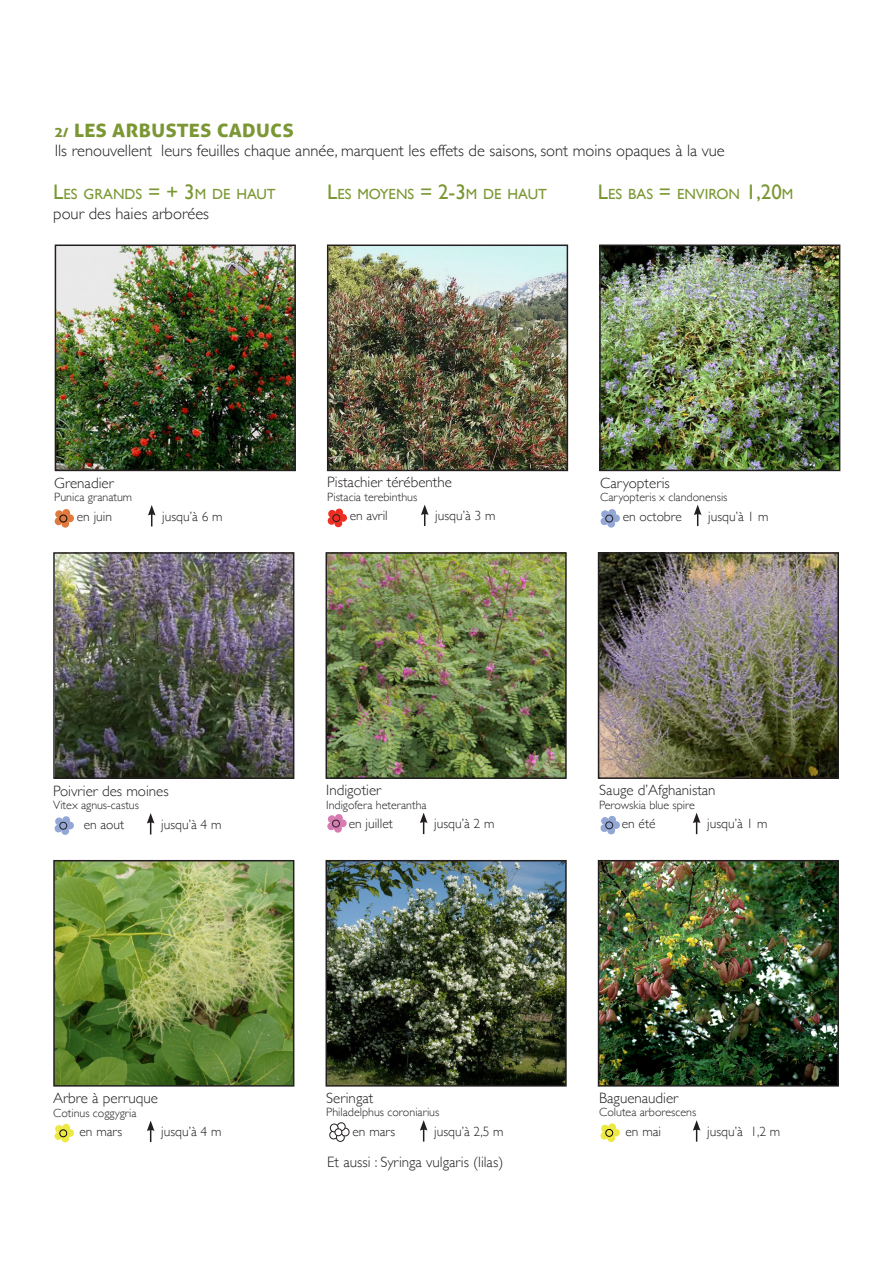
<style>
.page{position:relative;width:893px;height:1263px;background:#fff}
.page>*{position:absolute;margin:0;border:0;box-sizing:border-box;transform-origin:0 0}
.t1{font:700 24px "Aller";color:#7b9733}
.t2{font:300 16.5px "Gill Sans";color:#231f20}
.t3{font:300 15px "Gill Sans";color:#231f20}
.t4{font:14.7px "Gill Sans";color:#7b9733}
.t5{font:300 13.5px "Gill Sans";color:#231f20}
.t6{font:300 12px "Gill Sans";color:#231f20}
.s1{font-size:16.5px}
.s2{font-size:21px}
</style>
<div class="page">
<svg style="left:148px;top:505px;width:8px;height:21px"></svg>
<div style="left:54px;top:517px;width:9px;height:8px;background:#e1793d;border-radius:4px"></div>
<svg style="left:61px;top:519px;width:9px;height:9px"></svg>
<div style="left:66px;top:514px;width:8px;height:8px;background:#e1793d;border-radius:4px"></div>
<div style="left:62px;top:509px;width:8px;height:8px;background:#e1793d;border-radius:4px"></div>
<div style="left:55px;top:510px;width:8px;height:8px;background:#e1793d;border-radius:4px"></div>
<div style="left:60px;top:515px;width:7px;height:7px;background:#e1793d;border-radius:3px"></div>
<div style="left:59px;top:515px;width:8px;height:7px;border:1px solid #060808;border-radius:3px"></div>
<img style="left:329px;top:863px;width:235px;height:220px">
<div style="left:326px;top:860px;width:241px;height:226px;border:2px solid #231f20"></div>
<img style="left:56px;top:863px;width:235px;height:220px">
<div style="left:53px;top:860px;width:241px;height:226px;border:2px solid #231f20"></div>
<img style="left:601px;top:863px;width:235px;height:220px">
<div style="left:598px;top:860px;width:241px;height:226px;border:2px solid #231f20"></div>
<img style="left:330px;top:247px;width:235px;height:221px">
<div style="left:327px;top:244px;width:241px;height:227px;border:2px solid #231f20"></div>
<img style="left:58px;top:247px;width:235px;height:221px">
<div style="left:55px;top:244px;width:241px;height:227px;border:2px solid #231f20"></div>
<img style="left:602px;top:247px;width:235px;height:221px">
<div style="left:599px;top:244px;width:241px;height:227px;border:2px solid #231f20"></div>
<img style="left:329px;top:555px;width:235px;height:221px">
<div style="left:326px;top:552px;width:241px;height:227px;border:2px solid #231f20"></div>
<img style="left:56px;top:555px;width:235px;height:221px">
<div style="left:53px;top:552px;width:241px;height:227px;border:2px solid #231f20"></div>
<img style="left:601px;top:555px;width:235px;height:221px">
<div style="left:598px;top:552px;width:241px;height:227px;border:2px solid #231f20"></div>
<svg style="left:147px;top:813px;width:7px;height:21px"></svg>
<svg style="left:54px;top:824px;width:9px;height:9px"></svg>
<div style="left:61px;top:827px;width:8px;height:8px;background:#92a7d5;border-radius:4px"></div>
<div style="left:66px;top:821px;width:8px;height:9px;background:#92a7d5;border-radius:4px"></div>
<div style="left:62px;top:816px;width:8px;height:8px;background:#92a7d5;border-radius:4px"></div>
<div style="left:55px;top:817px;width:8px;height:9px;background:#92a7d5;border-radius:4px"></div>
<div style="left:59px;top:822px;width:8px;height:7px;background:#92a7d5;border-radius:3px"></div>
<div style="left:59px;top:822px;width:8px;height:8px;border:1px solid #231f20;border-radius:3px"></div>
<svg style="left:147px;top:1120px;width:7px;height:22px"></svg>
<div style="left:54px;top:1132px;width:9px;height:8px;background:#ede942;border-radius:4px"></div>
<svg style="left:61px;top:1134px;width:8px;height:9px"></svg>
<svg style="left:66px;top:1129px;width:8px;height:8px"></svg>
<div style="left:62px;top:1123px;width:8px;height:9px;background:#ede942;border-radius:4px"></div>
<div style="left:55px;top:1125px;width:8px;height:8px;background:#ede942;border-radius:4px"></div>
<div style="left:59px;top:1129px;width:8px;height:8px;background:#ede942;border-radius:3px"></div>
<div style="left:59px;top:1129px;width:8px;height:8px;border:1px solid #060808;border-radius:3px"></div>
<svg style="left:421px;top:505px;width:8px;height:21px"></svg>
<div style="left:327px;top:517px;width:9px;height:8px;background:#ee2e22;border-radius:4px"></div>
<div style="left:334px;top:519px;width:9px;height:8px;background:#ee2e22;border-radius:4px"></div>
<div style="left:339px;top:514px;width:8px;height:8px;background:#ee2e22;border-radius:4px"></div>
<div style="left:335px;top:508px;width:8px;height:9px;background:#ee2e22;border-radius:4px"></div>
<svg style="left:328px;top:509px;width:8px;height:9px"></svg>
<div style="left:333px;top:514px;width:7px;height:8px;background:#ee2e22;border-radius:3px"></div>
<div style="left:332px;top:514px;width:8px;height:8px;border:1px solid #231f20;border-radius:3px"></div>
<svg style="left:420px;top:813px;width:7px;height:21px"></svg>
<svg style="left:420px;top:1120px;width:7px;height:21px"></svg>
<svg style="left:694px;top:505px;width:7px;height:21px"></svg>
<svg style="left:693px;top:813px;width:7px;height:21px"></svg>
<svg style="left:693px;top:1120px;width:7px;height:22px"></svg>
<svg style="left:600px;top:1131px;width:9px;height:9px"></svg>
<div style="left:607px;top:1134px;width:8px;height:8px;background:#ede942;border-radius:4px"></div>
<div style="left:612px;top:1128px;width:8px;height:9px;background:#ede942;border-radius:4px"></div>
<div style="left:608px;top:1123px;width:8px;height:8px;background:#ede942;border-radius:4px"></div>
<div style="left:601px;top:1124px;width:8px;height:9px;background:#ede942;border-radius:4px"></div>
<div style="left:605px;top:1129px;width:8px;height:8px;background:#ede942;border-radius:3px"></div>
<div style="left:605px;top:1129px;width:8px;height:8px;border:1px solid #060808;border-radius:3px"></div>
<div style="left:600px;top:517px;width:9px;height:8px;background:#92a7d5;border-radius:4px"></div>
<svg style="left:607px;top:519px;width:8px;height:9px"></svg>
<div style="left:612px;top:514px;width:8px;height:8px;background:#92a7d5;border-radius:4px"></div>
<div style="left:608px;top:509px;width:8px;height:8px;background:#92a7d5;border-radius:4px"></div>
<div style="left:601px;top:510px;width:8px;height:8px;background:#92a7d5;border-radius:4px"></div>
<div style="left:605px;top:515px;width:8px;height:7px;background:#92a7d5;border-radius:3px"></div>
<div style="left:605px;top:515px;width:8px;height:7px;border:1px solid #231f20;border-radius:3px"></div>
<div style="left:600px;top:824px;width:9px;height:8px;background:#92a7d5;border-radius:4px"></div>
<svg style="left:607px;top:826px;width:8px;height:9px"></svg>
<div style="left:612px;top:821px;width:8px;height:8px;background:#92a7d5;border-radius:4px"></div>
<div style="left:608px;top:815px;width:8px;height:9px;background:#92a7d5;border-radius:4px"></div>
<div style="left:601px;top:817px;width:8px;height:8px;background:#92a7d5;border-radius:4px"></div>
<div style="left:605px;top:821px;width:8px;height:8px;background:#92a7d5;border-radius:3px"></div>
<div style="left:605px;top:821px;width:8px;height:8px;border:1px solid #231f20;border-radius:3px"></div>
<div style="left:327px;top:822px;width:8px;height:8px;background:#d67cb3;border-radius:4px"></div>
<svg style="left:334px;top:824px;width:8px;height:9px"></svg>
<div style="left:339px;top:819px;width:8px;height:8px;background:#d67cb3;border-radius:4px"></div>
<div style="left:335px;top:814px;width:8px;height:8px;background:#d67cb3;border-radius:4px"></div>
<div style="left:328px;top:815px;width:8px;height:8px;background:#d67cb3;border-radius:4px"></div>
<div style="left:332px;top:820px;width:8px;height:7px;background:#d67cb3;border-radius:3px"></div>
<div style="left:332px;top:819px;width:8px;height:8px;border:1px solid #231f20;border-radius:3px"></div>
<div style="left:329px;top:1130px;width:9px;height:9px;border:1px solid #231f20;border-radius:4px"></div>
<div style="left:336px;top:1133px;width:9px;height:9px;border:1px solid #231f20;border-radius:4px"></div>
<div style="left:341px;top:1127px;width:9px;height:9px;border:1px solid #231f20;border-radius:4px"></div>
<div style="left:337px;top:1122px;width:8px;height:9px;background:#fff;border-radius:4px"></div>
<div style="left:337px;top:1122px;width:9px;height:9px;border:1px solid #231f20;border-radius:4px"></div>
<div style="left:330px;top:1123px;width:9px;height:9px;border:1px solid #231f20;border-radius:4px"></div>
<div style="left:335px;top:1128px;width:7px;height:8px;background:#fff;border-radius:3px"></div>
<div style="left:334px;top:1128px;width:8px;height:8px;border:1px solid #231f20;border-radius:3px"></div>
<p class="t1" style="left:55px;top:113px;width:240px"><span class="s1">2/</span> les arbustes caducs</p>
<p class="t2" style="left:55px;top:138px;width:671px">Ils renouvellent leurs feuilles chaque année, marquent les effets de saisons, sont moins opaques à la vue</p>
<p class="t4" style="left:53px;top:186px;width:224px"><span class="s2">L</span>ES GRANDS <span class="s2">= + 3</span>M DE HAUT</p>
<p class="t2" style="left:53px;top:201px;width:157px">pour des haies arborées</p>
<p class="t4" style="left:327px;top:186px;width:221px"><span class="s2">L</span>ES MOYENS <span class="s2">= 2-3</span>M DE HAUT</p>
<p class="t4" style="left:598px;top:186px;width:197px"><span class="s2">L</span>ES BAS <span class="s2">=</span> ENVIRON <span class="s2">1,20</span>M</p>
<p class="t3" style="left:54px;top:471px;width:61px">Grenadier</p>
<p class="t6" style="left:54px;top:488px;width:79px">Punica granatum</p>
<p class="t5" style="left:77px;top:506px;width:37px">en juin</p>
<p class="t5" style="left:162px;top:506px;width:62px">jusqu’à 6 m</p>
<p class="t3" style="left:53px;top:779px;width:117px">Poivrier des moines</p>
<p class="t6" style="left:53px;top:796px;width:87px">Vitex agnus-castus</p>
<p class="t5" style="left:84px;top:813px;width:42px">en aout</p>
<p class="t5" style="left:161px;top:813px;width:62px">jusqu’à 4 m</p>
<p class="t3" style="left:53px;top:1086px;width:106px">Arbre à perruque</p>
<p class="t6" style="left:53px;top:1103px;width:85px">Cotinus coggygria</p>
<p class="t5" style="left:80px;top:1121px;width:44px">en mars</p>
<p class="t5" style="left:161px;top:1121px;width:62px">jusqu’à 4 m</p>
<p class="t3" style="left:327px;top:471px;width:126px">Pistachier térébenthe</p>
<p class="t6" style="left:327px;top:488px;width:92px">Pistacia terebinthus</p>
<p class="t5" style="left:350px;top:505px;width:39px">en avril</p>
<p class="t5" style="left:435px;top:505px;width:62px">jusqu’à 3 m</p>
<p class="t3" style="left:600px;top:471px;width:71px">Caryopteris</p>
<p class="t6" style="left:600px;top:488px;width:129px">Caryopteris x clandonensis</p>
<p class="t5" style="left:623px;top:505px;width:61px">en octobre</p>
<p class="t5" style="left:708px;top:505px;width:62px">jusqu’à 1 m</p>
<p class="t3" style="left:326px;top:778px;width:57px">Indigotier</p>
<p class="t6" style="left:326px;top:795px;width:102px">Indigofera heterantha</p>
<p class="t5" style="left:349px;top:813px;width:46px">en juillet</p>
<p class="t5" style="left:434px;top:813px;width:62px">jusqu’à 2 m</p>
<p class="t3" style="left:599px;top:778px;width:118px">Sauge d’Afghanistan</p>
<p class="t6" style="left:599px;top:795px;width:97px">Perowskia blue spire</p>
<p class="t5" style="left:622px;top:813px;width:35px">en été</p>
<p class="t5" style="left:707px;top:813px;width:62px">jusqu’à 1 m</p>
<p class="t3" style="left:326px;top:1086px;width:49px">Seringat</p>
<p class="t6" style="left:326px;top:1103px;width:115px">Philadelphus coroniarius</p>
<p class="t5" style="left:352px;top:1121px;width:44px">en mars</p>
<p class="t5" style="left:434px;top:1121px;width:71px">jusqu’à 2,5 m</p>
<p class="t3" style="left:327px;top:1150px;width:178px">Et aussi : Syringa vulgaris (lilas)</p>
<p class="t3" style="left:599px;top:1086px;width:81px">Baguenaudier</p>
<p class="t6" style="left:599px;top:1103px;width:99px">Colutea arborescens</p>
<p class="t5" style="left:625px;top:1121px;width:37px">en mai</p>
<p class="t5" style="left:707px;top:1121px;width:75px">jusqu’à 1,2 m</p>
</div>
